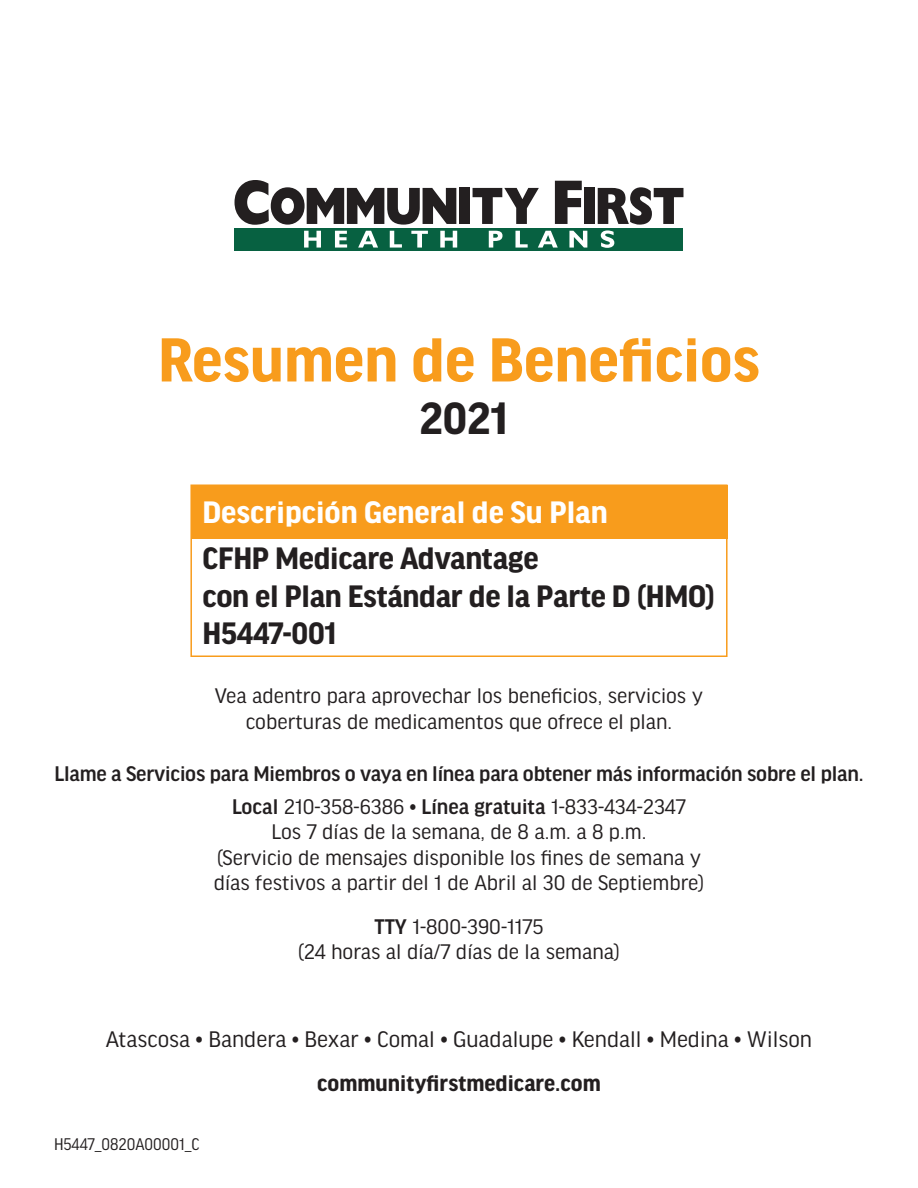
<style>
.page{position:relative;width:918px;height:1188px;background:#fff}
.page>*{position:absolute;margin:0;border:0;box-sizing:border-box;transform-origin:0 0}
.t1{font:700 66px "Good Headline Pro";color:#f89c1c}
.t2{font:700 48px "Good Headline Pro";color:#231f20}
.t3{font:700 33px "Good Headline Pro";letter-spacing:-.01em;color:#231f20}
.t4{font:700 33px "Good Headline Pro";color:#fff}
.t5{font:24px "Good Headline Pro";color:#231f20}
.t6{font:700 24px "Good Headline Pro";color:#231f20}
.t7{font:22.5px/25.5px "Good Headline Pro";color:#231f20;text-align:center}
.t8{font:500 22.5px "Good Headline Pro";letter-spacing:-.01em;color:#231f20}
.t9{font:18px "Good Headline Pro Narr";color:#231f20}
.s1{font-weight:500}
</style>
<div class="page">
<div style="left:235px;top:228px;width:448px;height:22px;background:#076141"></div>
<svg style="left:235px;top:180px;width:221px;height:45px"></svg>
<div style="left:459px;top:188px;width:11px;height:36px;background:#231f20"></div>
<svg style="left:473px;top:188px;width:66px;height:36px"></svg>
<svg style="left:555px;top:181px;width:27px;height:43px"></svg>
<div style="left:584px;top:188px;width:11px;height:36px;background:#231f20"></div>
<svg style="left:304px;top:231px;width:17px;height:17px"></svg>
<svg style="left:335px;top:231px;width:12px;height:17px"></svg>
<svg style="left:358px;top:231px;width:20px;height:17px"></svg>
<svg style="left:390px;top:231px;width:12px;height:17px"></svg>
<svg style="left:411px;top:231px;width:17px;height:17px"></svg>
<svg style="left:440px;top:231px;width:17px;height:17px"></svg>
<svg style="left:489px;top:231px;width:14px;height:17px"></svg>
<svg style="left:515px;top:231px;width:13px;height:17px"></svg>
<svg style="left:538px;top:231px;width:20px;height:17px"></svg>
<svg style="left:569px;top:231px;width:18px;height:17px"></svg>
<svg style="left:598px;top:187px;width:85px;height:61px"></svg>
<svg style="left:190px;top:484px;width:538px;height:173px"></svg>
<div style="left:191px;top:485px;width:537px;height:54px;background:#f89c1c"></div>
<p class="t1" style="left:158px;top:329px;width:603px">Resumen de Beneficios</p>
<p class="t2" style="left:420px;top:396px;width:90px">2021</p>
<p class="t4" style="left:202px;top:497px;width:407px">Descripción General de Su Plan</p>
<p class="t3" style="left:202px;top:543px;width:338px">CFHP Medicare Advantage</p>
<p class="t3" style="left:202px;top:581px;width:514px">con el Plan Estándar de la Parte D (HMO)</p>
<p class="t3" style="left:202px;top:618px;width:135px">H5447-001</p>
<p class="t7" style="left:215px;top:684px;width:490px">Vea adentro para aprovechar los beneficios, servicios y coberturas de medicamentos que ofrece el plan.</p>
<p class="t8" style="left:54px;top:763px;width:811px">Llame a Servicios para Miembros o vaya en línea para obtener más información sobre el plan.</p>
<p class="t7" style="left:214px;top:794px;width:492px"><span class="s1">Local</span> 210-358-6386 • <span class="s1">Línea gratuita</span> 1-833-434-2347<br>Los 7 días de la semana, de 8 a.m. a 8 p.m.<br>(Servicio de mensajes disponible los fines de semana y días festivos a partir del 1 de Abril al 30 de Septiembre)</p>
<p class="t7" style="left:298px;top:914px;width:324px"><span class="s1">TTY</span> 1-800-390-1175<br>(24 horas al día/7 días de la semana)</p>
<p class="t5" style="left:106px;top:1027px;width:708px">Atascosa • Bandera • Bexar • Comal • Guadalupe • Kendall • Medina • Wilson</p>
<p class="t6" style="left:317px;top:1072px;width:285px">communityfirstmedicare.com</p>
<p class="t9" style="left:54px;top:1135px;width:147px">H5447_0820A00001_C</p>
</div>
